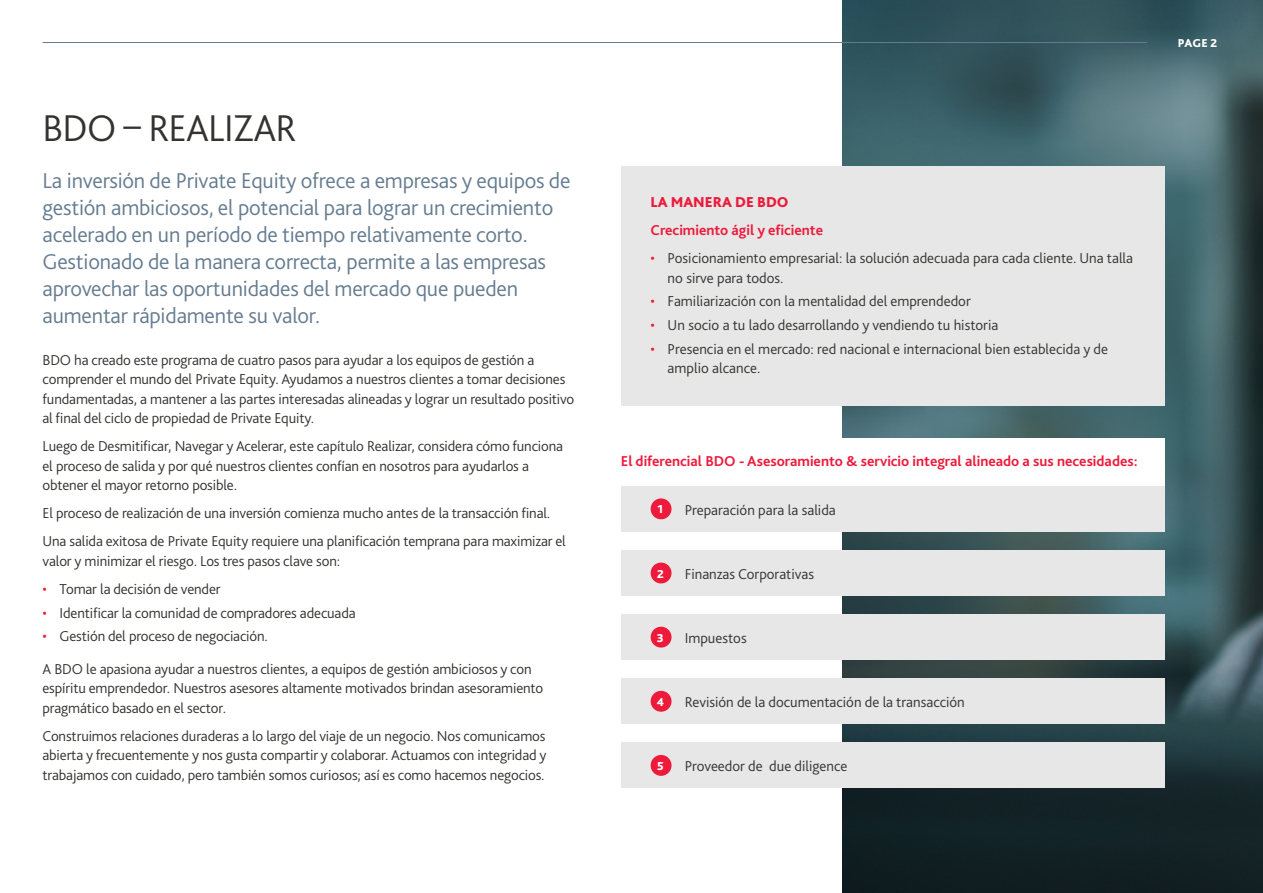
<style>
.page{position:relative;width:1263px;height:893px;background:#fff}
.page>*{position:absolute;margin:0;border:0;box-sizing:border-box;transform-origin:0 0}
.t1{font:300 39px "Bliss Pro";letter-spacing:-.02em;color:#343331}
.t2{font:300 22.5px/27px "Bliss Pro";letter-spacing:-.01em;color:#657c90}
.t3{font:300 15px/19.5px "Bliss Pro";letter-spacing:-.01em;color:#343331}
.t4{font:300 15px "Bliss Pro";color:#333}
.t5{font:700 15px "Bliss Pro";color:#ed1a3b}
.t6{font:800 15px "Bliss Pro";color:#ed1a3b}
.t7{font:800 12px "Bliss Pro";color:#fff}
.s1{color:#ed1a3b}
</style>
<div class="page">
<img style="left:842px;top:0;width:421px;height:893px">
<div style="left:621px;top:438px;width:544px;height:48px;background:#fff"></div>
<div style="left:621px;top:166px;width:544px;height:239px;background:#e7e7e7"></div>
<div style="left:621px;top:486px;width:544px;height:46px;background:#e7e7e7"></div>
<div style="left:651px;top:498px;width:20px;height:21px;background:#ed1a3b;border-radius:50%"></div>
<div style="left:621px;top:614px;width:544px;height:46px;background:#e7e7e7"></div>
<div style="left:651px;top:627px;width:20px;height:21px;background:#ed1a3b;border-radius:50%"></div>
<div style="left:621px;top:679px;width:544px;height:45px;background:#e7e7e7"></div>
<div style="left:651px;top:691px;width:20px;height:21px;background:#ed1a3b;border-radius:50%"></div>
<div style="left:621px;top:743px;width:544px;height:45px;background:#e7e7e7"></div>
<div style="left:621px;top:550px;width:544px;height:46px;background:#e7e7e7"></div>
<div style="left:651px;top:755px;width:20px;height:21px;background:#ed1a3b;border-radius:50%"></div>
<div style="left:651px;top:563px;width:20px;height:20px;background:#ed1a3b;border-radius:50%"></div>
<hr style="left:43px;top:42px;width:1104px;height:1px;background:#657c90">
<h1 class="t1" style="left:43px;top:103px;width:256px">BDO – REALIZAR</h1>
<p class="t2" style="left:43px;top:167px;width:529px">La inversión de Private Equity ofrece a empresas y equipos de gestión ambiciosos, el potencial para lograr un crecimiento acelerado en un período de tiempo relativamente corto.<br>Gestionado de la manera correcta, permite a las empresas aprovechar las oportunidades del mercado que pueden aumentar rápidamente su valor.</p>
<p class="t3" style="left:43px;top:350px;width:533px">BDO ha creado este programa de cuatro pasos para ayudar a los equipos de gestión a comprender el mundo del Private Equity. Ayudamos a nuestros clientes a tomar decisiones fundamentadas, a mantener a las partes interesadas alineadas y lograr un resultado positivo al final del ciclo de propiedad de Private Equity.</p>
<p class="t3" style="left:43px;top:436px;width:522px">Luego de Desmitificar, Navegar y Acelerar, este capítulo Realizar, considera cómo funciona el proceso de salida y por qué nuestros clientes confían en nosotros para ayudarlos a obtener el mayor retorno posible.</p>
<p class="t3" style="left:43px;top:499px;width:525px;line-height:28px">El proceso de realización de una inversión comienza mucho antes de la transacción final.<br>Una salida exitosa de Private Equity requiere una planificación temprana para maximizar el</p>
<p class="t3" style="left:43px;top:551px;width:299px">valor y minimizar el riesgo. Los tres pasos clave son:</p>
<p class="t3" style="left:43px;top:579px;width:180px"><span class="s1">•</span> Tomar la decisión de vender</p>
<p class="t3" style="left:43px;top:602px;width:315px"><span class="s1">•</span> Identificar la comunidad de compradores adecuada</p>
<p class="t3" style="left:43px;top:620px;width:491px;line-height:32.2px"><span class="s1">•</span> Gestión del proceso de negociación.<br>A BDO le apasiona ayudar a nuestros clientes, a equipos de gestión ambiciosos y con</p>
<p class="t3" style="left:43px;top:678px;width:502px">espíritu emprendedor. Nuestros asesores altamente motivados brindan asesoramiento pragmático basado en el sector.</p>
<p class="t3" style="left:43px;top:725px;width:505px;text-align:justify">Construimos relaciones duraderas a lo largo del viaje de un negocio. Nos comunicamos abierta y frecuentemente y nos gusta compartir y colaborar. Actuamos con integridad y trabajamos con cuidado, pero también somos curiosos; así es como hacemos negocios.</p>
<p class="t7" style="left:1178px;top:36px;width:41px">PAGE 2</p>
<p class="t6" style="left:651px;top:193px;width:139px">LA MANERA DE BDO</p>
<p class="t5" style="left:651px;top:221px;width:174px">Crecimiento ágil y eficiente</p>
<p class="t3" style="left:668px;top:248px;width:467px;text-indent:-17px"><span class="s1">•</span> Posicionamiento empresarial: la solución adecuada para cada cliente. Una talla no sirve para todos.</p>
<p class="t3" style="left:651px;top:291px;width:322px"><span class="s1">•</span> Familiarización con la mentalidad del emprendedor</p>
<p class="t3" style="left:651px;top:315px;width:349px"><span class="s1">•</span> Un socio a tu lado desarrollando y vendiendo tu historia</p>
<p class="t3" style="left:668px;top:339px;width:442px;text-indent:-17px"><span class="s1">•</span> Presencia en el mercado: red nacional e internacional bien establecida y de amplio alcance.</p>
<p class="t5" style="left:621px;top:452px;width:518px">El diferencial BDO - Asesoramiento &amp; servicio integral alineado a sus necesidades:</p>
<p class="t7" style="left:657px;top:502px;width:7px">1</p>
<p class="t4" style="left:685px;top:500px;width:153px">Preparación para la salida</p>
<p class="t7" style="left:657px;top:566px;width:8px">2</p>
<p class="t4" style="left:685px;top:564px;width:131px">Finanzas Corporativas</p>
<p class="t7" style="left:657px;top:630px;width:8px">3</p>
<p class="t4" style="left:685px;top:628px;width:64px">Impuestos</p>
<p class="t7" style="left:657px;top:694px;width:9px">4</p>
<p class="t4" style="left:685px;top:693px;width:282px">Revisión de la documentación de la transacción</p>
<p class="t7" style="left:657px;top:758px;width:8px">5</p>
<p class="t4" style="left:685px;top:757px;width:164px">Proveedor de due diligence</p>
</div>
